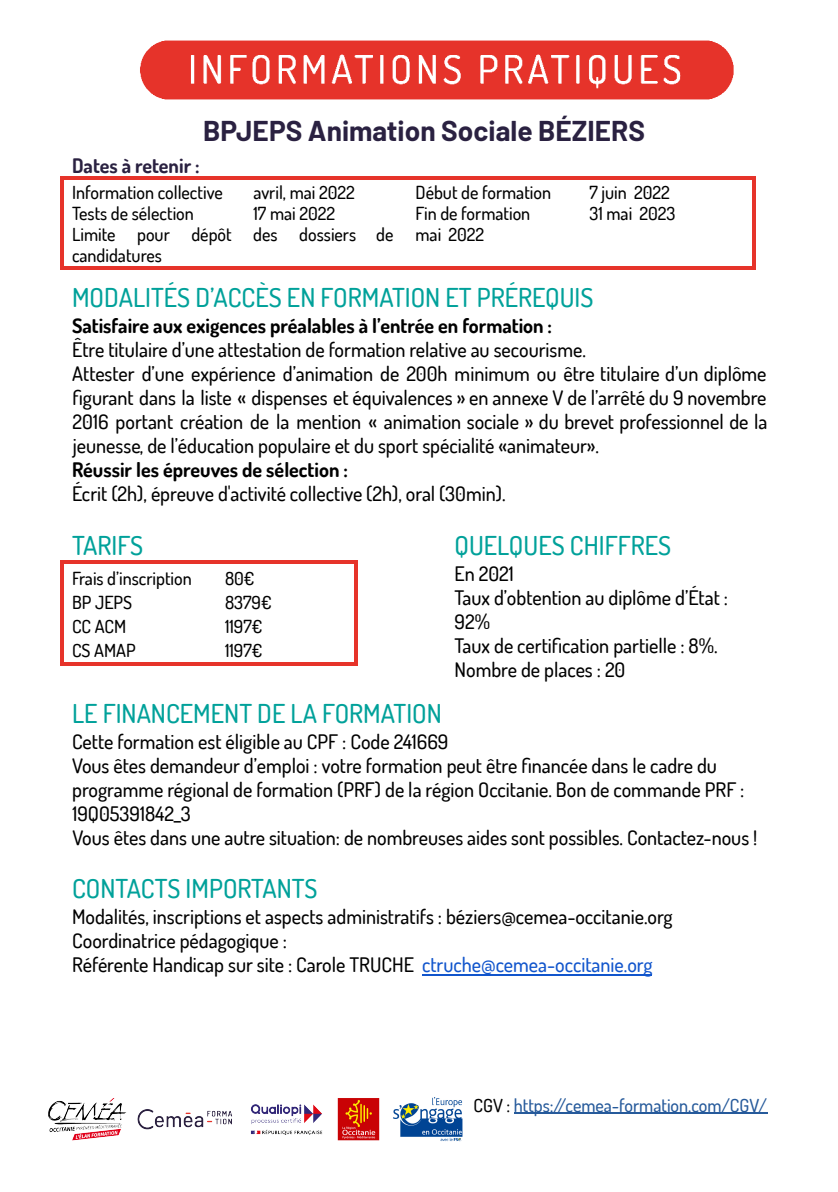
<style>
.page{position:relative;width:838px;height:1192px;background:#fff}
.page>*{position:absolute;margin:0;border:0;box-sizing:border-box;transform-origin:0 0}
.t1{font:700 28px "Barlow";color:#2a2141}
.t2{font:500 26px "Dosis";color:#00a19a}
.t3{font:500 20px/24px "Dosis";color:#000}
.t4{font:700 20px "Dosis";color:#000}
.t5{font:700 20px "Dosis";color:#2a2141}
.t6{font:500 18px/21px "Dosis";color:#000}
.t7{font:500 18px "Dosis";color:#265a9b}
.s1{color:#15c}
.s2{color:#000}
</style>
<div class="page">
<img style="left:48px;top:1097px;width:415px;height:45px">
<hr style="left:422px;top:974px;width:230px;height:2px;background:#15c">
<hr style="left:514px;top:1112px;width:254px;height:2px;background:#265a9b">
<hr style="left:60px;top:176px;width:4px;height:94px;background:#e6332a">
<hr style="left:752px;top:176px;width:4px;height:94px;background:#e6332a">
<hr style="left:60px;top:176px;width:696px;height:4px;background:#e6332a">
<hr style="left:60px;top:266px;width:696px;height:4px;background:#e6332a">
<hr style="left:60px;top:560px;width:4px;height:106px;background:#e6332a">
<hr style="left:354px;top:560px;width:4px;height:106px;background:#e6332a">
<hr style="left:60px;top:560px;width:298px;height:4px;background:#e6332a">
<hr style="left:60px;top:662px;width:298px;height:4px;background:#e6332a">
<img style="left:140px;top:40px;width:594px;height:60px">
<h1 class="t1" style="left:203px;top:110px;width:444px">BPJEPS Animation Sociale BÉZIERS</h1>
<p class="t5" style="left:72px;top:152px;width:129px">Dates à retenir :</p>
<p class="t6" style="left:72px;top:182px;width:152px">Information collective</p>
<p class="t6" style="left:254px;top:182px;width:103px">avril, mai 2022</p>
<p class="t6" style="left:416px;top:182px;width:137px">Début de formation</p>
<p class="t6" style="left:590px;top:182px;width:82px">7 juin 2022</p>
<p class="t6" style="left:72px;top:203px;width:123px">Tests de sélection</p>
<p class="t6" style="left:254px;top:203px;width:83px">17 mai 2022</p>
<p class="t6" style="left:416px;top:203px;width:116px">Fin de formation</p>
<p class="t6" style="left:590px;top:203px;width:88px">31 mai 2023</p>
<p class="t6" style="left:72px;top:224px;width:323px">Limite pour dépôt des dossiers de candidatures</p>
<p class="t6" style="left:416px;top:224px;width:70px">mai 2022</p>
<h2 class="t2" style="left:72px;top:281px;width:523px">MODALITÉS D’ACCÈS EN FORMATION ET PRÉREQUIS</h2>
<p class="t4" style="left:72px;top:313px;width:482px">Satisfaire aux exigences préalables à l’entrée en formation :</p>
<p class="t3" style="left:72px;top:337px;width:697px">Être titulaire d’une attestation de formation relative au secourisme.<br>Attester d’une expérience d’animation de 200h minimum ou être titulaire d’un diplôme figurant dans la liste « dispenses et équivalences » en annexe V de l’arrêté du 9 novembre 2016 portant création de la mention « animation sociale » du brevet professionnel de la jeunesse, de l’éducation populaire et du sport spécialité «animateur».</p>
<p class="t4" style="left:72px;top:457px;width:277px">Réussir les épreuves de sélection :</p>
<p class="t3" style="left:72px;top:481px;width:435px">Écrit (2h), épreuve d'activité collective (2h), oral (30min).</p>
<h2 class="t2" style="left:72px;top:528px;width:73px">TARIFS</h2>
<p class="t6" style="left:72px;top:567px;width:121px">Frais d’inscription</p>
<p class="t6" style="left:225px;top:567px;width:31px">80€</p>
<p class="t6" style="left:72px;top:591px;width:62px">BP JEPS</p>
<p class="t6" style="left:225px;top:591px;width:48px">8379€</p>
<p class="t6" style="left:72px;top:615px;width:56px">CC ACM</p>
<p class="t6" style="left:225px;top:615px;width:39px">1197€</p>
<p class="t6" style="left:72px;top:639px;width:65px">CS AMAP</p>
<p class="t6" style="left:225px;top:639px;width:39px">1197€</p>
<h2 class="t2" style="left:454px;top:528px;width:218px">QUELQUES CHIFFRES</h2>
<p class="t3" style="left:454px;top:561px;width:275px">En 2021<br>Taux d’obtention au diplôme d’État :<br>92%<br>Taux de certification partielle : 8%.<br>Nombre de places : 20</p>
<h2 class="t2" style="left:72px;top:696px;width:371px">LE FINANCEMENT DE LA FORMATION</h2>
<p class="t3" style="left:72px;top:729px;width:687px">Cette formation est éligible au CPF : Code 241669<br>Vous êtes demandeur d’emploi : votre formation peut être financée dans le cadre du programme régional de formation (PRF) de la région Occitanie. Bon de commande PRF :<br>19Q05391842_3<br>Vous êtes dans une autre situation: de nombreuses aides sont possibles. Contactez-nous !</p>
<h2 class="t2" style="left:72px;top:872px;width:247px">CONTACTS IMPORTANTS</h2>
<p class="t3" style="left:72px;top:904px;width:602px">Modalités, inscriptions et aspects administratifs : béziers@cemea-occitanie.org<br>Coordinatrice pédagogique :<br>Référente Handicap sur site : Carole TRUCHE <span class="s1">ctruche@cemea-occitanie.org</span></p>
<p class="t7" style="left:474px;top:1094px;width:295px"><span class="s2">CGV :</span> https://cemea-formation.com/CGV/</p>
</div>
